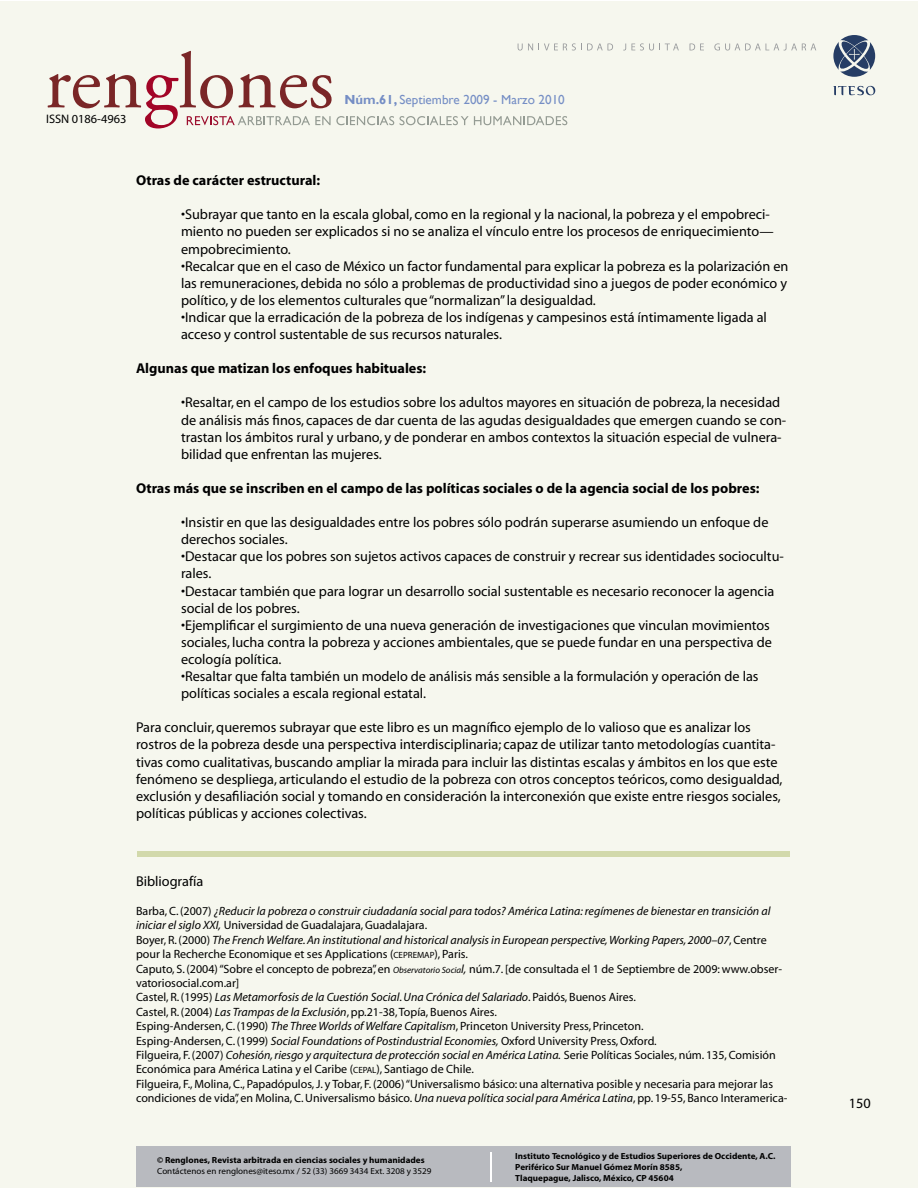
<style>
.page{position:relative;width:918px;height:1188px;background:#fff}
.page>*{position:absolute;margin:0;border:0;box-sizing:border-box;transform-origin:0 0}
.viñetas{font:14.25px/17.1px "Myriad";color:#000}
.texto_corrido{font:14.25px/17.1px "Myriad";color:#000}
.texto_corrido-2{font:700 14.25px "Myriad";color:#000}
.titulo_de_biliografia___notas__refrencia{font:14.25px "Myriad Pro";color:#000}
.t1{font:13.05px "Gill Sans";color:#758ec5}
.t2{font:12.3px "Myriad Pro";color:#000}
.bibliografia_y_notas_textos{font:12px/14.4px "Myriad";color:#000}
.bibliografia_y_notas_textos-2{font:italic 12px/14.4px "Myriad";color:#000}
.t3{font:700 8.85px/10.6px "Myriad Pro";color:#000}
.t4{font:8.85px "Myriad Pro";color:#000}
.s1{font-weight:700}
.s2{font-style:normal}
.s3{font-family:"Myriad Pro";font-style:normal;font-size:9px}
.s4{font-family:"Myriad Pro";font-style:italic;font-size:9px}
.s5{font-style:italic}
.s6{font-family:"Myriad Pro";font-size:9px}
</style>
<div class="page">
<div style="left:0;top:1px;width:918px;height:1187px;background:#f6f7ee"></div>
<div style="left:136px;top:1146px;width:654px;height:41px;background:#b8babf"></div>
<hr style="left:491px;top:1152px;width:1px;height:30px;background:#fff">
<svg style="left:47px;top:51px;width:347px;height:77px"></svg>
<svg style="left:400px;top:116px;width:167px;height:9px"></svg>
<svg style="left:833px;top:86px;width:42px;height:9px"></svg>
<svg style="left:840px;top:66px;width:28px;height:11px"></svg>
<svg style="left:833px;top:42px;width:12px;height:28px"></svg>
<svg style="left:864px;top:42px;width:11px;height:28px"></svg>
<svg style="left:840px;top:35px;width:29px;height:11px"></svg>
<svg style="left:839px;top:40px;width:31px;height:30px"></svg>
<svg style="left:518px;top:43px;width:95px;height:8px"></svg>
<svg style="left:623px;top:43px;width:56px;height:8px"></svg>
<svg style="left:690px;top:43px;width:14px;height:7px"></svg>
<svg style="left:714px;top:43px;width:102px;height:8px"></svg>
<div style="left:137px;top:851px;width:653px;height:6px;background:#d2d9ab"></div>
<p class="t2" style="left:46px;top:112px;width:82px">ISSN 0186-4963</p>
<p class="t1" style="left:344px;top:92px;width:222px"><span class="s1">Núm.61,</span> Septiembre 2009 - Marzo 2010</p>
<p class="texto_corrido-2" style="left:136px;top:173px;width:186px">Otras de carácter estructural:</p>
<p class="viñetas" style="left:181px;top:207px;width:594px">•Subrayar que tanto en la escala global, como en la regional y la nacional, la pobreza y el empobreci&shy;miento no pueden ser explicados si no se analiza el vínculo entre los procesos de enriquecimiento— empobrecimiento.</p>
<p class="viñetas" style="left:181px;top:258px;width:609px;text-align:justify">•Recalcar que en el caso de México un factor fundamental para explicar la pobreza es la polarización en las remuneraciones, debida no sólo a problemas de productividad sino a juegos de poder económico y político, y de los elementos culturales que “normalizan” la desigualdad.</p>
<p class="viñetas" style="left:181px;top:309px;width:587px">•Indicar que la erradicación de la pobreza de los indígenas y campesinos está íntimamente ligada al acceso y control sustentable de sus recursos naturales.</p>
<p class="texto_corrido-2" style="left:136px;top:361px;width:292px">Algunas que matizan los enfoques habituales:</p>
<p class="viñetas" style="left:181px;top:395px;width:607px">•Resaltar, en el campo de los estudios sobre los adultos mayores en situación de pobreza, la necesidad de análisis más finos, capaces de dar cuenta de las agudas desigualdades que emergen cuando se con&shy;trastan los ámbitos rural y urbano, y de ponderar en ambos contextos la situación especial de vulnera&shy;bilidad que enfrentan las mujeres.</p>
<p class="texto_corrido-2" style="left:136px;top:481px;width:625px">Otras más que se inscriben en el campo de las políticas sociales o de la agencia social de los pobres:</p>
<p class="viñetas" style="left:181px;top:514px;width:589px">•Insistir en que las desigualdades entre los pobres sólo podrán superarse asumiendo un enfoque de derechos sociales.</p>
<p class="viñetas" style="left:181px;top:549px;width:604px">•Destacar que los pobres son sujetos activos capaces de construir y recrear sus identidades sociocultu&shy;rales.</p>
<p class="viñetas" style="left:181px;top:583px;width:595px">•Destacar también que para lograr un desarrollo social sustentable es necesario reconocer la agencia social de los pobres.</p>
<p class="viñetas" style="left:181px;top:617px;width:592px">•Ejemplificar el surgimiento de una nueva generación de investigaciones que vinculan movimientos sociales, lucha contra la pobreza y acciones ambientales, que se puede fundar en una perspectiva de ecología política.</p>
<p class="viñetas" style="left:181px;top:668px;width:579px">•Resaltar que falta también un modelo de análisis más sensible a la formulación y operación de las políticas sociales a escala regional estatal.</p>
<p class="texto_corrido" style="left:136px;top:720px;width:648px">Para concluir, queremos subrayar que este libro es un magnífico ejemplo de lo valioso que es analizar los rostros de la pobreza desde una perspectiva interdisciplinaria; capaz de utilizar tanto metodologías cuantita&shy;tivas como cualitativas, buscando ampliar la mirada para incluir las distintas escalas y ámbitos en los que este fenómeno se despliega, articulando el estudio de la pobreza con otros conceptos teóricos, como desigualdad, exclusión y desafiliación social y tomando en consideración la interconexión que existe entre riesgos sociales, políticas públicas y acciones colectivas.</p>
<p class="titulo_de_biliografia___notas__refrencia" style="left:136px;top:874px;width:69px">Bibliografía</p>
<p class="bibliografia_y_notas_textos-2" style="left:136px;top:904px;width:636px"><span class="s2">Barba, C. (2007)</span> ¿Reducir la pobreza o construir ciudadanía social para todos? América Latina: regímenes de bienestar en transición al iniciar el siglo XXI, <span class="s2">Universidad de Guadalajara, Guadalajara.</span></p>
<p class="bibliografia_y_notas_textos-2" style="left:136px;top:933px;width:632px"><span class="s2">Boyer, R. (2000)</span> The French Welfare. An institutional and historical analysis in European perspective, Working Papers, 2000–07<span class="s2">, Centre pour la Recherche Economique et ses Applications (</span><span class="s3">CEPREMAP</span><span class="s2">), Paris.</span></p>
<p class="bibliografia_y_notas_textos" style="left:136px;top:962px;width:648px">Caputo, S. (2004) “Sobre el concepto de pobreza”, en <span class="s4">Observatorio Socia</span><span class="s5">l,</span> núm.7. [de consultada el 1 de Septiembre de 2009: www.obser&shy;vatoriosocial.com.ar]</p>
<p class="bibliografia_y_notas_textos-2" style="left:136px;top:991px;width:501px"><span class="s2">Castel, R. (1995)</span> Las Metamorfosis de la Cuestión Social. Una Crónica del Salariado<span class="s2">. Paidós, Buenos Aires.</span></p>
<p class="bibliografia_y_notas_textos" style="left:136px;top:1005px;width:362px">Castel, R. (2004) <span class="s5">Las Trampas de la Exclusión</span>, pp.21-38, Topía, Buenos Aires.</p>
<p class="bibliografia_y_notas_textos" style="left:136px;top:1020px;width:509px">Esping-Andersen, C. (1990) <span class="s5">The Three Worlds of Welfare Capitalism</span>, Princeton University Press, Princeton.</p>
<p class="bibliografia_y_notas_textos" style="left:136px;top:1034px;width:522px">Esping-Andersen, C. (1999) <span class="s5">Social Foundations of Postindustrial Economies,</span> Oxford University Press, Oxford.</p>
<p class="bibliografia_y_notas_textos" style="left:136px;top:1048px;width:641px">Filgueira, F. (2007) <span class="s5">Cohesión, riesgo y arquitectura de protección social en América Latina.</span> Serie Políticas Sociales, núm. 135, Comisión<br>Económica para América Latina y el Caribe (<span class="s6">CEPAL</span>), Santiago de Chile.</p>
<p class="bibliografia_y_notas_textos" style="left:136px;top:1077px;width:653px">Filgueira, F., Molina, C., Papadópulos, J. y Tobar, F. (2006) “Universalismo básico: una alternativa posible y necesaria para mejorar las condiciones de vida”, en Molina, C. Universalismo básico. <span class="s5">Una nueva política social para América Latina</span>, pp. 19-55, Banco Interamerica-</p>
<p class="t3" style="left:157px;top:1155px;width:269px">© Renglones, Revista arbitrada en ciencias sociales y humanidades</p>
<p class="t4" style="left:157px;top:1166px;width:276px">Contáctenos en renglones@iteso.mx / 52 (33) 3669 3434 Ext. 3208 y 3529</p>
<p class="t3" style="left:515px;top:1151px;width:262px">Instituto Tecnológico y de Estudios Superiores de Occidente, A.C.<br>Periférico Sur Manuel Gómez Morín 8585,<br>Tlaquepague, Jalisco, México, CP 45604</p>
<p class="texto_corrido" style="left:849px;top:1095px;width:23px">150</p>
</div>
